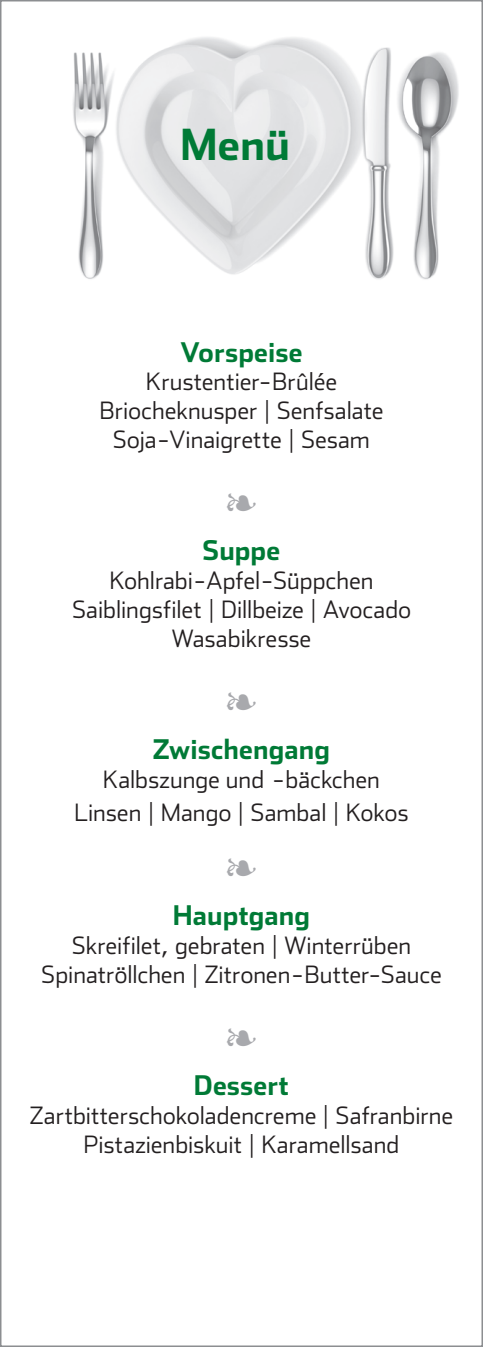
<style>
.page{position:relative;width:483px;height:1347px;background:#fff}
.page>*{position:absolute;margin:0;border:0;box-sizing:border-box;transform-origin:0 0}
.t1{font:700 42.6px "Stainless";color:#007a36}
.t2{font:700 27px "Stainless";letter-spacing:.005em;color:#007a36}
.t3{font:300 24px/28.8px "Stainless";letter-spacing:.005em;color:#231f20;text-align:center}
</style>
<div class="page">
<img style="left:73px;top:37px;width:386px;height:243px">
<h1 class="t1" style="left:180px;top:119px;width:111px">Menü</h1>
<p class="t2" style="left:180px;top:335px;width:123px">Vorspeise</p>
<p class="t3" style="left:99px;top:367px;width:285px">Krustentier-Brûlée<br>Briocheknusper | Senfsalate<br>Soja-Vinaigrette | Sesam</p>
<p class="t2" style="left:202px;top:534px;width:79px">Suppe</p>
<p class="t3" style="left:72px;top:566px;width:340px">Kohlrabi-Apfel-Süppchen<br>Saiblingsfilet | Dillbeize | Avocado<br>Wasabikresse</p>
<p class="t2" style="left:153px;top:733px;width:178px">Zwischengang</p>
<p class="t3" style="left:74px;top:763px;width:335px;line-height:33px">Kalbszunge und -bäckchen<br>Linsen | Mango | Sambal | Kokos</p>
<p class="t2" style="left:173px;top:899px;width:139px">Hauptgang</p>
<p class="t3" style="left:41px;top:930px;width:401px">Skreifilet, gebraten | Winterrüben<br>Spinatröllchen | Zitronen-Butter-Sauce</p>
<p class="t2" style="left:194px;top:1069px;width:96px">Dessert</p>
<p class="t3" style="left:30px;top:1100px;width:424px">Zartbitterschokoladencreme | Safranbirne<br>Pistazienbiskuit | Karamellsand</p>
</div>
